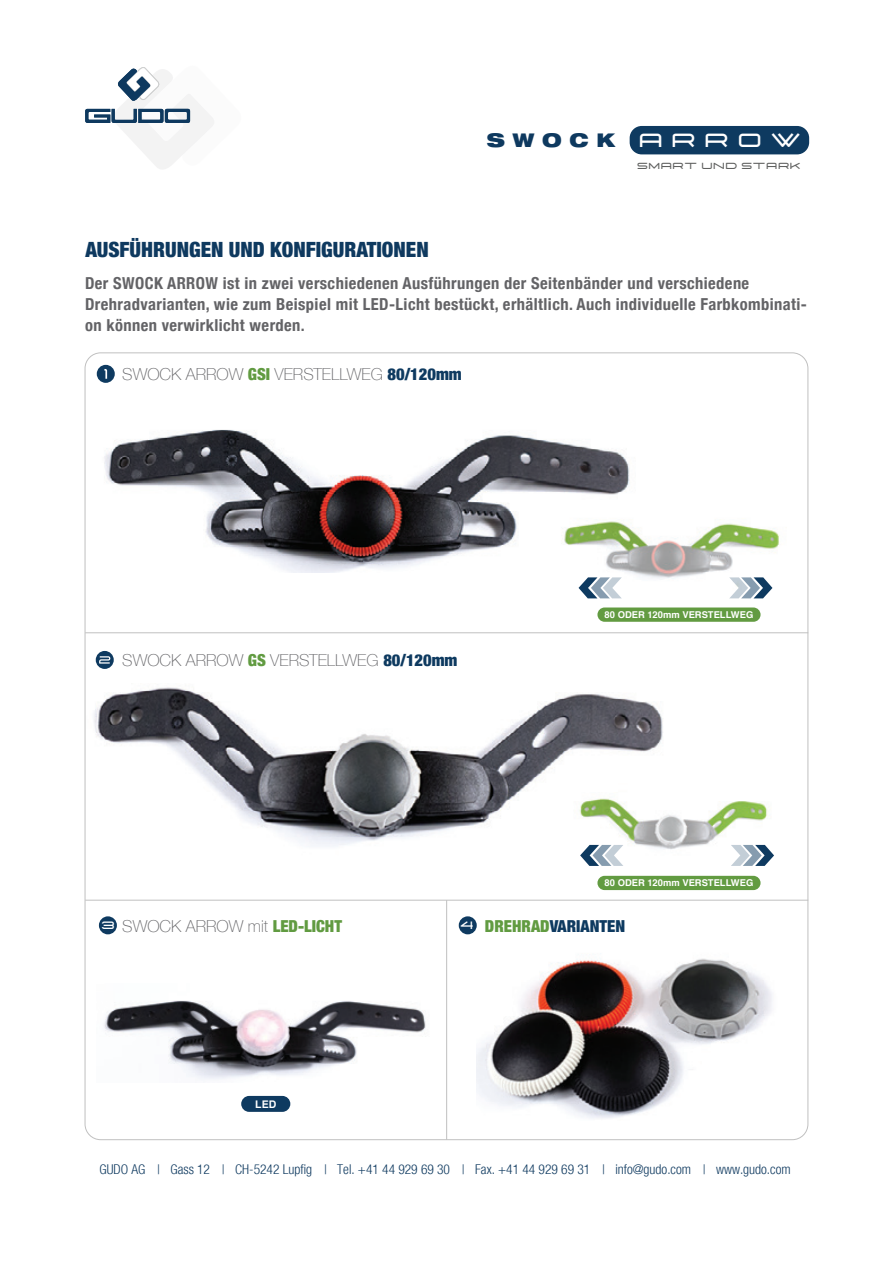
<style>
.page{position:relative;width:893px;height:1263px;background:#fff}
.page>*{position:absolute;margin:0;border:0;box-sizing:border-box;transform-origin:0 0}
.t1{font:900 condensed 21px "Helvetica Neue";color:#0e395f}
.t2{font:900 expanded 18.9px "Helvetica Neue";letter-spacing:.4em;color:#0e395f}
.t3{font:700 condensed 16.5px/21px "Helvetica Neue";letter-spacing:.025em;color:#636366}
.t4{font:100 16.5px "Helvetica Neue";color:#636366}
.t5{font:900 condensed 16.5px "Helvetica Neue";color:#0e3a60}
.t6{font:13.65px "Suissnord";color:#fff}
.t7{font:300 condensed 13.5px "Helvetica Neue";color:#0e395f}
.t8{font:11.4px "Suissnord";letter-spacing:.1em;color:#606160}
.t9{font:700 10.5px "Helvetica";color:#fff}
.t10{font:700 9.45px "Helvetica";color:#fff}
.s1{font-family:"Suissnord";font-weight:400;font-stretch:normal;font-size:24.45px;color:#fff}
.s2{font-weight:900;font-stretch:condensed;color:#619b41}
.s3{font-weight:900;font-stretch:condensed;color:#0e3a60}
.s4{color:#619b41}
</style>
<div class="page">
<img style="left:94px;top:666px;width:569px;height:181px">
<img style="left:104px;top:429px;width:526px;height:144px">
<img style="left:574px;top:783px;width:195px;height:67px">
<img style="left:553px;top:500px;width:227px;height:99px">
<img style="left:477px;top:958px;width:295px;height:160px">
<img style="left:104px;top:1000px;width:322px;height:80px">
<div style="left:241px;top:1096px;width:49px;height:16px;background:#0e3a60;border-radius:8px"></div>
<svg style="left:579px;top:577px;width:43px;height:21px"></svg>
<svg style="left:729px;top:577px;width:43px;height:21px"></svg>
<svg style="left:580px;top:845px;width:43px;height:21px"></svg>
<svg style="left:731px;top:845px;width:43px;height:21px"></svg>
<svg style="left:85px;top:67px;width:129px;height:102px"></svg>
<div style="left:630px;top:126px;width:179px;height:28px;background:#0e3a60;border-radius:12px"></div>
<div style="left:96px;top:651px;width:18px;height:18px;background:#0e3a60;border-radius:50%"></div>
<svg style="left:99px;top:656px;width:11px;height:8px"></svg>
<div style="left:97px;top:365px;width:18px;height:18px;background:#0e3a60;border-radius:50%"></div>
<svg style="left:104px;top:369px;width:3px;height:10px"></svg>
<div style="left:99px;top:916px;width:18px;height:18px;background:#0e3a60;border-radius:50%"></div>
<div style="left:459px;top:916px;width:18px;height:18px;background:#0e3a60;border-radius:50%"></div>
<div style="left:597px;top:607px;width:163px;height:15px;background:#629b41;border-radius:7px"></div>
<div style="left:597px;top:876px;width:163px;height:14px;background:#629b41;border-radius:7px"></div>
<hr style="left:446px;top:900px;width:1px;height:240px;background:#c0c0c0">
<hr style="left:85px;top:900px;width:723px;height:1px;background:#c0c0c0">
<hr style="left:85px;top:632px;width:723px;height:1px;background:#c0c0c0">
<p class="t2" style="left:487px;top:128px;width:316px">SWOCK <span class="s1">ARROW</span></p>
<p class="t1" style="left:85px;top:232px;width:345px">AUSFÜHRUNGEN UND KONFIGURATIONEN</p>
<p class="t8" style="left:638px;top:159px;width:165px">SMART UND STARK</p>
<p class="t3" style="left:85px;top:273px;width:723px">Der SWOCK ARROW ist in zwei verschiedenen Ausführungen der Seitenbänder und verschiedene<br>Drehradvarianten, wie zum Beispiel mit LED-Licht bestückt, erhältlich. Auch individuelle Farbkombinati&shy;on können verwirklicht werden.</p>
<p class="t4" style="left:122px;top:362px;width:341px">SWOCK ARROW <span class="s2">GSI</span> VERSTELLWEG <span class="s3">80/120mm</span></p>
<p class="t4" style="left:122px;top:648px;width:337px">SWOCK ARROW <span class="s2">GS</span> VERSTELLWEG <span class="s3">80/120mm</span></p>
<p class="t10" style="left:605px;top:607px;width:150px">80 ODER 120mm VERSTELLWEG</p>
<p class="t10" style="left:605px;top:875px;width:150px">80 ODER 120mm VERSTELLWEG</p>
<p class="t4" style="left:122px;top:913px;width:221px">SWOCK ARROW mit <span class="s2">LED-LICHT</span></p>
<p class="t5" style="left:485px;top:912px;width:142px"><span class="s4">DREHRAD</span>VARIANTEN</p>
<p class="t6" style="left:102px;top:917px;width:14px">3</p>
<p class="t6" style="left:461px;top:917px;width:15px">4</p>
<p class="t9" style="left:255px;top:1095px;width:22px">LED</p>
<p class="t7" style="left:99px;top:1162px;width:693px">GUDO AG | Gass 12 | CH-5242 Lupfig | Tel. +41 44 929 69 30 | Fax. +41 44 929 69 31 | info@gudo.com | www.gudo.com</p>
</div>
